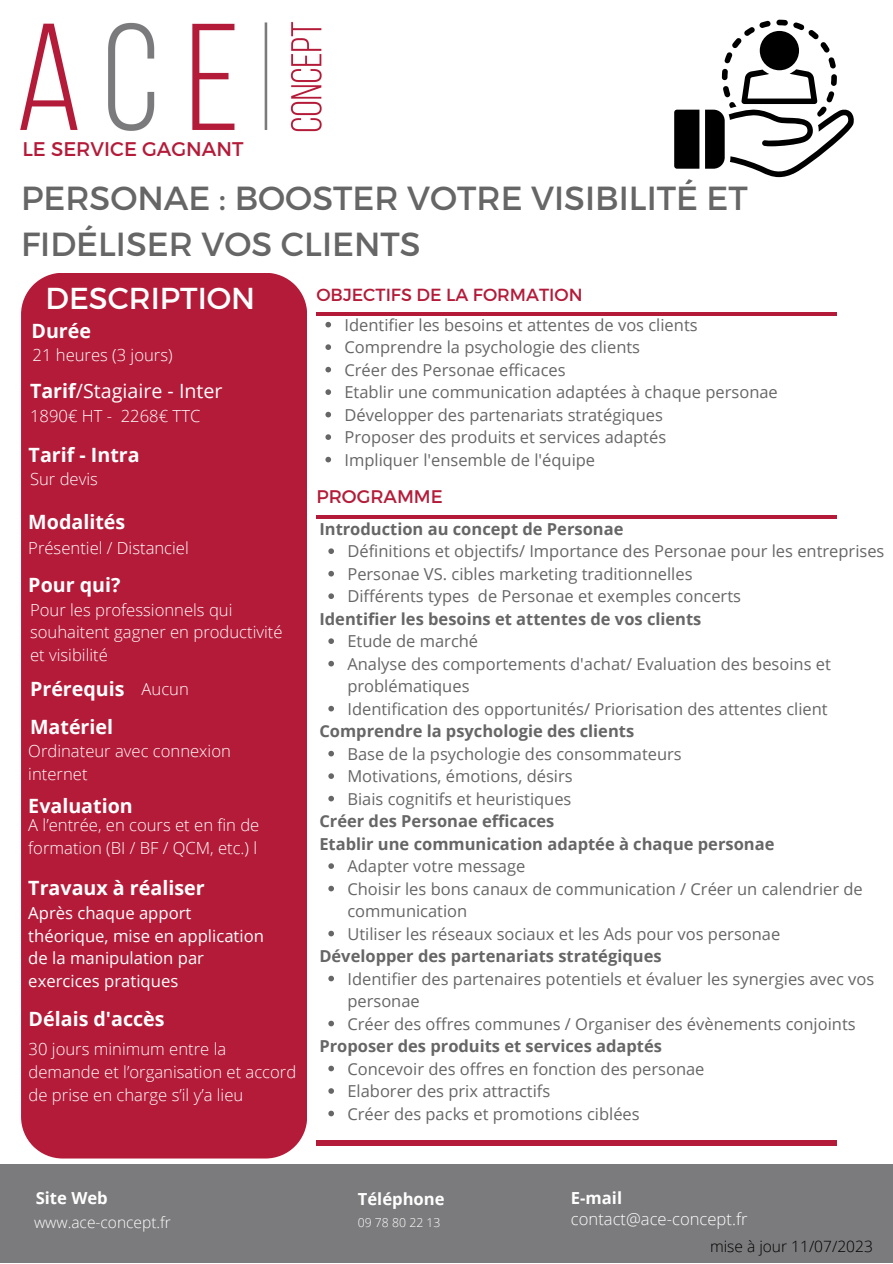
<style>
.page{position:relative;width:893px;height:1264px;background:#fff}
.page>*{position:absolute;margin:0;border:0;box-sizing:border-box;transform-origin:0 0}
.t1{font:33.45px/46px "Montserrat";color:#666}
.t2{font:30.3px "Montserrat";color:#fff}
.t3{font:19.8px "Montserrat";color:#b41b39}
.t4{font:700 19.65px "Open Sans";color:#fff}
.t5{font:19.65px "Open Sans";color:#fff}
.t6{font:18.3px "Montserrat";color:#b41b39}
.t7{font:17.55px "Montserrat";color:#b41b39}
.t8{font:300 16.65px/23px "Open Sans";color:#fff}
.t9{font:16.65px/22.5px "Open Sans";color:#fff}
.t10{font:700 16.65px "Open Sans";color:#fff}
.t11{font:16.5px/22.5px "Open Sans";color:#666}
.t12{font:700 16.5px "Open Sans";color:#666}
.t13{font:300 15.6px "Open Sans";color:#000}
.t14{font:300 15.6px "Open Sans";color:#fff}
.t15{font:300 12.3px "Open Sans";color:#fff}
.s1{font-weight:700}
</style>
<div class="page">
<div style="left:0;top:1164px;width:892px;height:98px;background:#7b7b7d"></div>
<hr style="left:316px;top:312px;width:521px;height:3px;background:#b41b39">
<hr style="left:316px;top:515px;width:521px;height:3px;background:#b41b39">
<div style="left:316px;top:1140px;width:521px;height:5px;background:#b41b39"></div>
<img style="left:20px;top:22px;width:302px;height:110px">
<div style="left:21px;top:273px;width:285px;height:885px;background:#b41b39"></div>
<svg style="left:328px;top:548px;width:6px;height:6px"></svg>
<svg style="left:328px;top:571px;width:6px;height:5px"></svg>
<svg style="left:328px;top:593px;width:6px;height:6px"></svg>
<svg style="left:328px;top:638px;width:6px;height:6px"></svg>
<svg style="left:328px;top:661px;width:6px;height:5px"></svg>
<svg style="left:328px;top:705px;width:6px;height:6px"></svg>
<svg style="left:328px;top:750px;width:6px;height:6px"></svg>
<svg style="left:328px;top:773px;width:6px;height:6px"></svg>
<svg style="left:328px;top:795px;width:6px;height:6px"></svg>
<svg style="left:328px;top:863px;width:6px;height:5px"></svg>
<svg style="left:328px;top:885px;width:6px;height:6px"></svg>
<svg style="left:328px;top:930px;width:6px;height:6px"></svg>
<svg style="left:328px;top:975px;width:6px;height:6px"></svg>
<svg style="left:328px;top:1020px;width:6px;height:6px"></svg>
<svg style="left:328px;top:1065px;width:6px;height:6px"></svg>
<svg style="left:328px;top:1088px;width:6px;height:5px"></svg>
<svg style="left:328px;top:1110px;width:6px;height:6px"></svg>
<svg style="left:325px;top:322px;width:6px;height:5px"></svg>
<svg style="left:325px;top:344px;width:6px;height:6px"></svg>
<svg style="left:325px;top:367px;width:6px;height:5px"></svg>
<svg style="left:325px;top:389px;width:6px;height:6px"></svg>
<svg style="left:325px;top:412px;width:6px;height:5px"></svg>
<svg style="left:325px;top:434px;width:6px;height:6px"></svg>
<svg style="left:325px;top:457px;width:6px;height:5px"></svg>
<svg style="left:674px;top:110px;width:25px;height:59px"></svg>
<svg style="left:705px;top:20px;width:149px;height:157px"></svg>
<p class="t3" style="left:22px;top:136px;width:223px">LE SERVICE GAGNANT</p>
<p class="t1" style="left:21px;top:173px;width:728px">PERSONAE : BOOSTER VOTRE VISIBILITÉ ET<br>FIDÉLISER VOS CLIENTS</p>
<p class="t2" style="left:46px;top:278px;width:211px">DESCRIPTION</p>
<p class="t7" style="left:316px;top:283px;width:268px">OBJECTIFS DE LA FORMATION</p>
<p class="t11" style="left:344px;top:313px;width:354px">Identifier les besoins et attentes de vos clients</p>
<p class="t11" style="left:344px;top:336px;width:297px">Comprendre la psychologie des clients</p>
<p class="t11" style="left:344px;top:358px;width:223px">Créer des Personae efficaces</p>
<p class="t11" style="left:344px;top:380px;width:435px">Etablir une communication adaptées à chaque personae</p>
<p class="t11" style="left:344px;top:403px;width:320px">Développer des partenariats stratégiques</p>
<p class="t11" style="left:344px;top:425px;width:323px">Proposer des produits et services adaptés</p>
<p class="t4" style="left:31px;top:317px;width:61px">Durée</p>
<p class="t8" style="left:33px;top:343px;width:142px">21 heures (3 jours)</p>
<p class="t5" style="left:30px;top:377px;width:194px"><span class="s1">Tarif</span>/Stagiaire - Inter</p>
<p class="t8" style="left:30px;top:404px;width:172px">1890€ HT - 2268€ TTC</p>
<p class="t4" style="left:29px;top:441px;width:113px">Tarif - Intra</p>
<p class="t11" style="left:344px;top:448px;width:252px">Impliquer l'ensemble de l'équipe</p>
<p class="t8" style="left:30px;top:466px;width:69px">Sur devis</p>
<p class="t4" style="left:28px;top:508px;width:98px">Modalités</p>
<p class="t8" style="left:28px;top:536px;width:162px">Présentiel / Distanciel</p>
<p class="t4" style="left:28px;top:571px;width:94px">Pour qui?</p>
<p class="t8" style="left:30px;top:598px;width:254px;line-height:22.5px">Pour les professionnels qui souhaitent gagner en productivité et visibilité</p>
<p class="t4" style="left:30px;top:675px;width:96px">Prérequis</p>
<p class="t4" style="left:30px;top:713px;width:85px">Matériel</p>
<p class="t8" style="left:28px;top:739px;width:204px">Ordinateur avec connexion internet</p>
<p class="t8" style="left:141px;top:676px;width:49px">Aucun</p>
<p class="t4" style="left:28px;top:792px;width:106px">Evaluation</p>
<p class="t8" style="left:28px;top:813px;width:232px">A l’entrée, en cours et en fin de formation (BI / BF / QCM, etc.) l</p>
<p class="t4" style="left:28px;top:874px;width:178px">Travaux à réaliser</p>
<p class="t9" style="left:28px;top:901px;width:237px">Après chaque apport théorique, mise en application de la manipulation par exercices pratiques</p>
<p class="t4" style="left:29px;top:1005px;width:137px">Délais d'accès</p>
<p class="t8" style="left:29px;top:1036px;width:269px">30 jours minimum entre la demande et l’organisation et accord de prise en charge s’il y’a lieu</p>
<p class="t6" style="left:316px;top:484px;width:128px">PROGRAMME</p>
<p class="t12" style="left:319px;top:517px;width:305px">Introduction au concept de Personae</p>
<p class="t11" style="left:347px;top:539px;width:538px">Définitions et objectifs/ Importance des Personae pour les entreprises</p>
<p class="t11" style="left:347px;top:562px;width:346px">Personae VS. cibles marketing traditionnelles</p>
<p class="t11" style="left:347px;top:584px;width:395px">Différents types de Personae et exemples concerts</p>
<p class="t11" style="left:347px;top:629px;width:132px">Etude de marché</p>
<p class="t11" style="left:347px;top:652px;width:485px">Analyse des comportements d'achat/ Evaluation des besoins et problématiques</p>
<p class="t11" style="left:347px;top:697px;width:482px">Identification des opportunités/ Priorisation des attentes client</p>
<p class="t11" style="left:347px;top:742px;width:336px">Base de la psychologie des consommateurs</p>
<p class="t11" style="left:347px;top:764px;width:227px">Motivations, émotions, désirs</p>
<p class="t11" style="left:347px;top:787px;width:225px">Biais cognitifs et heuristiques</p>
<p class="t12" style="left:319px;top:607px;width:383px">Identifier les besoins et attentes de vos clients</p>
<p class="t12" style="left:319px;top:719px;width:316px">Comprendre la psychologie des clients</p>
<p class="t12" style="left:319px;top:809px;width:236px">Créer des Personae efficaces</p>
<p class="t12" style="left:319px;top:832px;width:456px">Etablir une communication adaptée à chaque personae</p>
<p class="t11" style="left:347px;top:854px;width:179px">Adapter votre message</p>
<p class="t11" style="left:347px;top:877px;width:517px">Choisir les bons canaux de communication / Créer un calendrier de communication</p>
<p class="t11" style="left:347px;top:922px;width:434px">Utiliser les réseaux sociaux et les Ads pour vos personae</p>
<p class="t11" style="left:347px;top:967px;width:528px">Identifier des partenaires potentiels et évaluer les synergies avec vos personae</p>
<p class="t11" style="left:347px;top:1012px;width:509px">Créer des offres communes / Organiser des évènements conjoints</p>
<p class="t11" style="left:347px;top:1057px;width:358px">Concevoir des offres en fonction des personae</p>
<p class="t11" style="left:347px;top:1079px;width:204px">Elaborer des prix attractifs</p>
<p class="t11" style="left:347px;top:1101px;width:294px">Créer des packs et promotions ciblées</p>
<p class="t12" style="left:319px;top:944px;width:343px">Développer des partenariats stratégiques</p>
<p class="t12" style="left:319px;top:1034px;width:344px">Proposer des produits et services adaptés</p>
<p class="t10" style="left:36px;top:1186px;width:73px">Site Web</p>
<p class="t14" style="left:34px;top:1211px;width:138px">www.ace-concept.fr</p>
<p class="t10" style="left:358px;top:1187px;width:88px">Téléphone</p>
<p class="t15" style="left:358px;top:1213px;width:84px">09 78 80 22 13</p>
<p class="t10" style="left:571px;top:1186px;width:53px">E-mail</p>
<p class="t8" style="left:571px;top:1207px;width:178px">contact@ace-concept.fr</p>
<p class="t13" style="left:710px;top:1235px;width:164px">mise à jour 11/07/2023</p>
</div>
